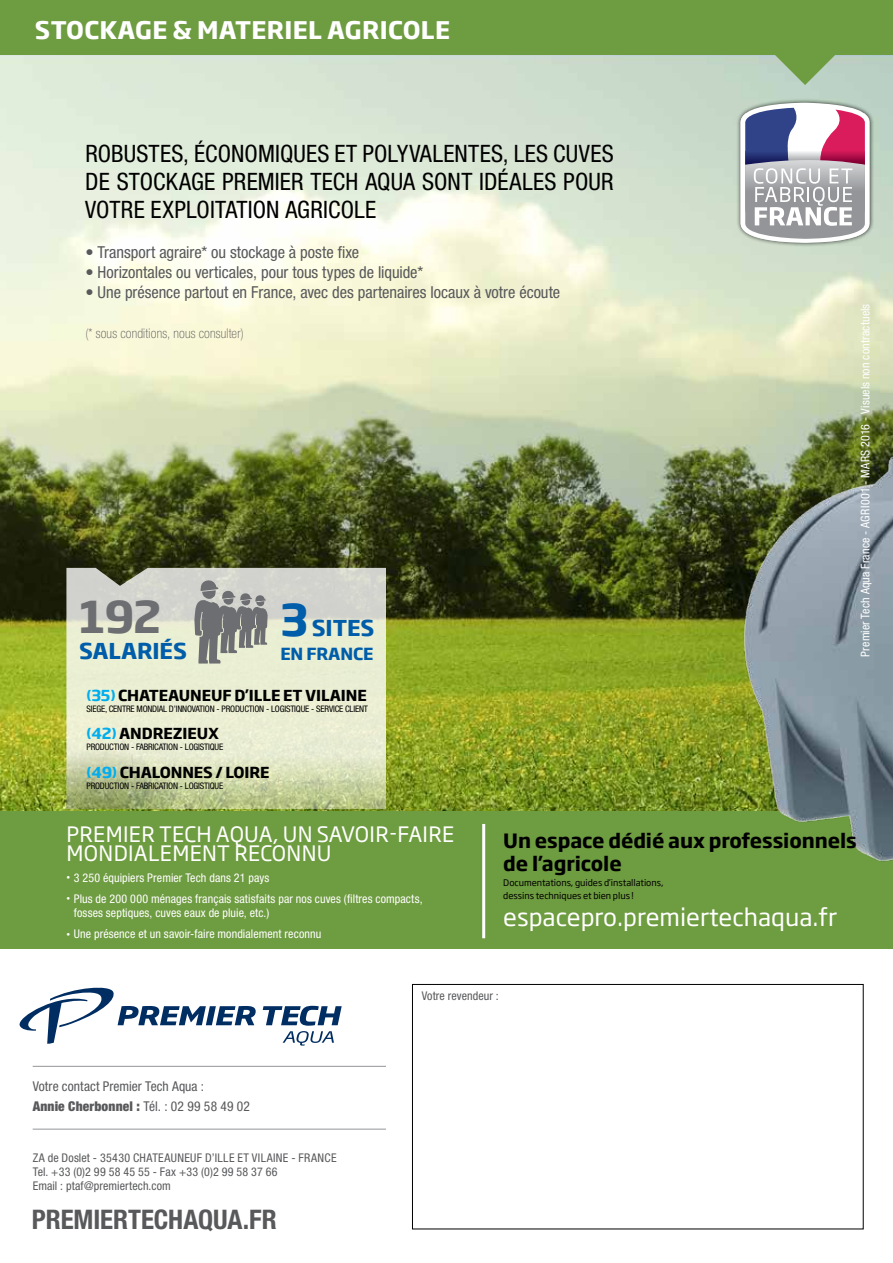
<style>
.page{position:relative;width:893px;height:1263px;background:#fff}
.page>*{position:absolute;margin:0;border:0;box-sizing:border-box;transform-origin:0 0}
.t1{font:700 43.35px "Soho Gothic Pro";color:#6d6e71}
.t2{font:700 condensed 27px "Helvetica Neue LT Std";letter-spacing:-.005em;color:#58595b}
.t3{font:condensed 24px "Helvetica Neue LT Std";letter-spacing:.01em;color:#000}
.t4{font:24px "Soho Gothic Pro";color:#fff}
.t5{font:700 24px "Soho Gothic Pro";letter-spacing:.015em;color:#fff}
.t6{font:700 21.6px "Soho Gothic Pro";letter-spacing:-.005em;color:#005daa}
.t7{font:21px/19.2px "Soho Gothic Pro";letter-spacing:.015em;color:#fff}
.t8{font:700 19.5px/23.4px "Soho Gothic Pro";letter-spacing:-.005em;color:#000}
.t9{font:condensed 16.5px "Helvetica Neue LT Std";letter-spacing:-.005em;color:#58595b}
.t10{font:700 16.5px "Soho Gothic Pro";letter-spacing:-.005em;color:#005daa}
.t11{font:700 15px "Soho Gothic Pro";letter-spacing:-.005em;color:#000}
.t12{font:condensed 13.5px/20px "Helvetica Neue LT Std";letter-spacing:.005em;color:#58595b}
.t13{font:100 condensed 13.5px "Helvetica Neue LT Std";letter-spacing:.015em;color:#58595b}
.t14{font:condensed 12px/14.4px "Helvetica Neue LT Std";letter-spacing:.01em;color:#fff}
.t15{font:condensed 12px/14px "Helvetica Neue LT Std";letter-spacing:.025em;color:#58595b}
.t16{font:condensed 9px "Helvetica Neue LT Std";letter-spacing:-.02em;color:#000}
.t17{font:9px/12.3px "Soho Gothic Pro";letter-spacing:-.005em;color:#000}
.s1{color:#00aeef}
.s2{font-size:7.5px}
.s3{font-size:43.35px}
.s4{font-weight:900}
</style>
<div class="page">
<img style="left:0;top:54px;width:893px;height:757px">
<svg style="left:263px;top:1006px;width:79px;height:39px"></svg>
<svg style="left:19px;top:987px;width:237px;height:57px"></svg>
<div style="left:0;top:811px;width:893px;height:137px;background:#6e9c40"></div>
<img style="left:710px;top:385px;width:183px;height:477px">
<div style="left:0;top:0;width:893px;height:54px;background:#6e9c40"></div>
<svg style="left:66px;top:568px;width:320px;height:241px;background:#dbe0c4"></svg>
<svg style="left:194px;top:577px;width:74px;height:86px;background:#a0a29c"></svg>
<svg style="left:774px;top:54px;width:62px;height:31px;background:#95b682"></svg>
<div style="left:736px;top:98px;width:138px;height:150px;background:#000;opacity:.75"></div>
<svg style="left:740px;top:103px;width:130px;height:140px"></svg>
<div style="left:412px;top:984px;width:451px;height:245px;border:1px solid #000"></div>
<hr style="left:33px;top:1066px;width:353px;height:1px;background:#939598">
<hr style="left:33px;top:1129px;width:353px;height:1px;background:#939598">
<hr style="left:482px;top:824px;width:3px;height:114px;background:#fff">
<h3 class="t5" style="left:35px;top:11px;width:231px">STOCKAGE &amp; MATERIE</h3>
<h3 class="t5" style="left:308px;top:11px;width:141px">L AGRICOLE</h3>
<h3 class="t3" style="left:85px;top:140px;width:135px">Robustes, économ</h3>
<h3 class="t3" style="left:275px;top:140px;width:338px">iques et polyvalentes, les cuves</h3>
<h3 class="t3" style="left:85px;top:168px;width:45px">de stoc</h3>
<h3 class="t3" style="left:166px;top:168px;width:270px">kage Premier Tech Aqua sont</h3>
<h3 class="t3" style="left:479px;top:168px;width:131px">idéales pour</h3>
<h3 class="t3" style="left:85px;top:196px;width:13px">votr</h3>
<h3 class="t3" style="left:134px;top:196px;width:244px">e exploitation agricole</h3>
<h3 class="t9" style="left:85px;top:243px;width:275px">• Transport agraire* ou stockage à poste fixe</h3>
<h3 class="t9" style="left:85px;top:263px;width:339px">• Horizontales ou verticales, pour tous types de liquide*</h3>
<h3 class="t9" style="left:85px;top:283px;width:476px">• Une présence partout en France, avec des partenaires locaux à votre écoute</h3>
<p class="t13" style="left:85px;top:326px;width:160px">(* sous conditions, nous consulter)</p>
<p class="t14" style="left:858px;top:656px;width:354px;rotate:-90deg">Premier Tech Aqua France - AGRI001 - MARS 2016 - Visuels non contractuels</p>
<h1 class="t1" style="left:79px;top:582px;width:84px">192</h1>
<h3 class="t6" style="left:79px;top:634px;width:109px">SALARIÉS</h3>
<p class="t11" style="left:87px;top:683px;width:254px"><span class="s1">(35)</span> CHATEAUNEUF D’ILLE ET VI LAINE</p>
<p class="t16" style="left:87px;top:703px;width:278px">Siege, CENTRE MONDIAL D’INNOVATION - production - Logistique - Service client</p>
<p class="t11" style="left:87px;top:722px;width:134px"><span class="s1">(42)</span> AN DREZIEUX</p>
<p class="t16" style="left:87px;top:742px;width:6px">Prod</p>
<p class="t16" style="left:105px;top:742px;width:120px">uction - FAbrication - Logistique</p>
<p class="t11" style="left:87px;top:760px;width:157px"><span class="s1">(49)</span> CHALONNES / LOIRE</p>
<p class="t16" style="left:87px;top:780px;width:6px">Prod</p>
<p class="t16" style="left:105px;top:780px;width:120px">uction - FAbrication - Logistique</p>
<h3 class="t7" style="left:67px;top:823px;width:389px">Premier Tech Aqua, un savoir-faire mondialement reconnu</h3>
<p class="t14" style="left:66px;top:870px;width:204px"><span class="s2">•</span> 3 250 équipiers Premier Tech dans 21 pays</p>
<p class="t14" style="left:74px;top:891px;width:350px;text-indent:-7px"><span class="s2">•</span> Plus de 200 000 ménages français satisfaits par nos cuves (filtres compacts, fosses septiques, cuves eaux de pluie, etc.)</p>
<p class="t14" style="left:66px;top:927px;width:256px"><span class="s2">•</span> Une présence et un savoir-faire mondialement reconnu</p>
<h3 class="t6" style="left:280px;top:610px;width:96px"><span class="s3">3</span> SITES</h3>
<h3 class="t10" style="left:280px;top:641px;width:95px">EN FRANCE</h3>
<h3 class="t8" style="left:503px;top:827px;width:355px">UN ESPACE DÉDIÉ AUX PROFESSIONNELS<br>DE L’AGRICOLE</h3>
<p class="t17" style="left:503px;top:876px;width:162px">Documentations, guides d’installations, dessins techniques et bien plus !</p>
<h3 class="t4" style="left:503px;top:898px;width:335px">espacepro.premiertechaqua.fr</h3>
<p class="t12" style="left:33px;top:1076px;width:219px">Votre contact Premier Tech Aqua :<br><span class="s4">Annie Cherbonnel :</span> Tél. : 02 99 58 49 02</p>
<p class="t15" style="left:33px;top:1150px;width:304px">ZA de Doslet - 35430 CHATEAUNEU F D’ILLE ET VILAINE - FRANCE<br>Tel. +33 (0)2 99 58 45 55 - Fax +33 (0)2 99 58 37 66<br>Email : ptaf@premiertech.com</p>
<h2 class="t2" style="left:32px;top:1203px;width:245px">PREMIERTECHAQUA.FR</h2>
<p class="t15" style="left:422px;top:989px;width:79px">Votre revendeur :</p>
</div>
